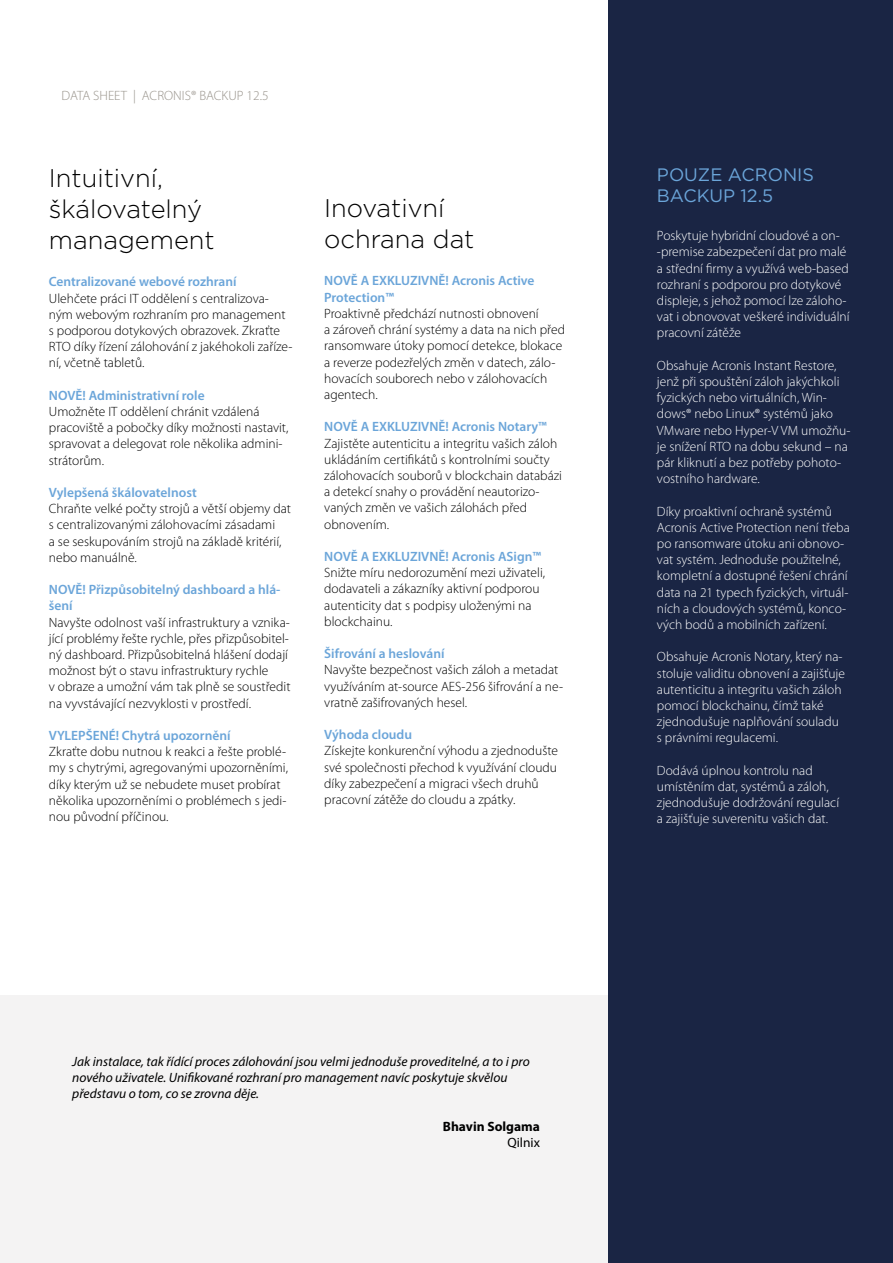
<style>
.page{position:relative;width:893px;height:1263px;background:#fff}
.page>*{position:absolute;margin:0;border:0;box-sizing:border-box;transform-origin:0 0}
.t1{font:300 25.5px/30.6px "Gotham";color:#000}
.t2{font:18px/21px "Gotham";color:#6ba5d9}
.t3{font:300 13.5px/16.2px "Myriad Pro";color:#000}
.t4{font:300 13.5px/16.2px "Myriad Pro";color:#fff}
.t5{font:600 13.5px/16.2px "Myriad Pro";color:#6ba5d9}
.t6{font:italic 13.5px/16.2px "Myriad Pro";color:#000}
.t7{font:300 13.5px "Myriad Pro";color:#98938b}
.t8{font:700 13.5px "Myriad Pro";color:#000}
.t9{font:13.5px "Myriad Pro";color:#000}
</style>
<div class="page">
<div style="left:0;top:996px;width:893px;height:267px;background:#f4f3f3"></div>
<div style="left:608px;top:0;width:285px;height:1263px;background:#1a2544"></div>
<p class="t7" style="left:62px;top:89px;width:208px">DATA SHEET | ACRONIS® BACKUP 12.5</p>
<h1 class="t1" style="left:49px;top:162px;width:167px">Intuitivní, škálovatelný management</h1>
<p class="t5" style="left:49px;top:273px;width:189px">Centralizované webové rozhraní</p>
<p class="t3" style="left:49px;top:290px;width:245px">Ulehčete práci IT oddělení s centralizova&shy;ným webovým rozhraním pro management s podporou dotykových obrazovek. Zkraťte RTO díky řízení zálohování z jakéhokoli zaříze&shy;ní, včetně tabletů.</p>
<p class="t5" style="left:49px;top:387px;width:157px">NOVĚ! Administrativní role</p>
<p class="t3" style="left:49px;top:404px;width:241px">Umožněte IT oddělení chránit vzdálená pracoviště a pobočky díky možnosti nastavit, spravovat a delegovat role několika admini&shy;strátorům.</p>
<p class="t5" style="left:49px;top:484px;width:149px">Vylepšená škálovatelnost</p>
<p class="t3" style="left:49px;top:501px;width:244px">Chraňte velké počty strojů a větší objemy dat s centralizovanými zálohovacími zásadami<br>a se seskupováním strojů na základě kritérií, nebo manuálně.</p>
<p class="t5" style="left:49px;top:581px;width:233px">NOVĚ! Přizpůsobitelný dashboard a hlá&shy;šení</p>
<p class="t3" style="left:49px;top:614px;width:243px">Navyšte odolnost vaší infrastruktury a vznika&shy;jící problémy řešte rychle, přes přizpůsobitel&shy;ný dashboard. Přizpůsobitelná hlášení dodají možnost být o stavu infrastruktury rychle<br>v obraze a umožní vám tak plně se soustředit na vyvstávající nezvyklosti v prostředí.</p>
<p class="t5" style="left:49px;top:727px;width:183px">VYLEPŠENÉ! Chytrá upozornění</p>
<p class="t3" style="left:49px;top:744px;width:241px">Zkraťte dobu nutnou k reakci a řešte problé&shy;my s chytrými, agregovanými upozorněními, díky kterým už se nebudete muset probírat několika upozorněními o problémech s jedi&shy;nou původní příčinou.</p>
<h1 class="t1" style="left:324px;top:192px;width:152px">Inovativní ochrana dat</h1>
<p class="t5" style="left:324px;top:272px;width:212px">NOVĚ A EXKLUZIVNĚ! Acronis Active<br>Protection™</p>
<p class="t3" style="left:324px;top:305px;width:242px">Proaktivně předchází nutnosti obnovení<br>a zároveň chrání systémy a data na nich před ransomware útoky pomocí detekce, blokace a reverze podezřelých změn v datech, zálo&shy;hovacích souborech nebo v zálohovacích agentech.</p>
<p class="t5" style="left:324px;top:418px;width:224px">NOVĚ A EXKLUZIVNĚ! Acronis Notary™</p>
<p class="t3" style="left:324px;top:435px;width:239px">Zajistěte autenticitu a integritu vašich záloh ukládáním certifikátů s kontrolními součty zálohovacích souborů v blockchain databázi a detekcí snahy o provádění neautorizo&shy;vaných změn ve vašich zálohách před obnovením.</p>
<p class="t5" style="left:324px;top:548px;width:218px">NOVĚ A EXKLUZIVNĚ! Acronis ASign™</p>
<p class="t3" style="left:324px;top:565px;width:222px">Snižte míru nedorozumění mezi uživateli, dodavateli a zákazníky aktivní podporou autenticity dat s podpisy uloženými na blockchainu.</p>
<p class="t5" style="left:324px;top:645px;width:122px">Šifrování a heslování</p>
<p class="t3" style="left:324px;top:662px;width:240px">Navyšte bezpečnost vašich záloh a metadat využíváním at-source AES-256 šifrování a ne&shy;vratně zašifrovaných hesel.</p>
<p class="t5" style="left:324px;top:726px;width:89px">Výhoda cloudu</p>
<p class="t3" style="left:324px;top:743px;width:235px">Získejte konkurenční výhodu a zjednodušte své společnosti přechod k využívání cloudu díky zabezpečení a migraci všech druhů pracovní zátěže do cloudu a zpátky.</p>
<p class="t6" style="left:72px;top:1053px;width:459px">Jak instalace, tak řídící proces zálohování jsou velmi jednoduše proveditelné, a to i pro nového uživatele. Unifikované rozhraní pro management navíc poskytuje skvělou představu o tom, co se zrovna děje.</p>
<p class="t8" style="left:443px;top:1117px;width:99px">Bhavin Solgama</p>
<p class="t9" style="left:507px;top:1134px;width:34px">Qilnix</p>
<h2 class="t2" style="left:657px;top:164px;width:158px">POUZE ACRONIS<br>BACKUP 12.5</h2>
<p class="t4" style="left:657px;top:228px;width:194px">Poskytuje hybridní cloudové a on--premise zabezpečení dat pro malé a střední firmy a využívá web-based rozhraní s podporou pro dotykové displeje, s jehož pomocí lze záloho&shy;vat i obnovovat veškeré individuální pracovní zátěže</p>
<p class="t4" style="left:657px;top:357px;width:195px">Obsahuje Acronis Instant Restore, jenž při spouštění záloh jakýchkoli fyzických nebo virtuálních, Win&shy;dows® nebo Linux® systémů jako<br>VMware nebo Hyper-V VM umožňu&shy;je snížení RTO na dobu sekund – na pár kliknutí a bez potřeby pohoto&shy;vostního hardware.</p>
<p class="t4" style="left:657px;top:503px;width:194px">Díky proaktivní ochraně systémů Acronis Active Protection není třeba po ransomware útoku ani obnovo&shy;vat systém. Jednoduše použitelné, kompletní a dostupné řešení chrání data na 21 typech fyzických, virtuál&shy;ních a cloudových systémů, konco&shy;vých bodů a mobilních zařízení.</p>
<p class="t4" style="left:657px;top:649px;width:189px">Obsahuje Acronis Notary, který na&shy;stoluje validitu obnovení a zajišťuje autenticitu a integritu vašich záloh pomocí blockchainu, čímž také zjednodušuje naplňování souladu s právními regulacemi.</p>
<p class="t4" style="left:657px;top:762px;width:184px">Dodává úplnou kontrolu nad umístěním dat, systémů a záloh, zjednodušuje dodržování regulací a zajišťuje suverenitu vašich dat.</p>
</div>
